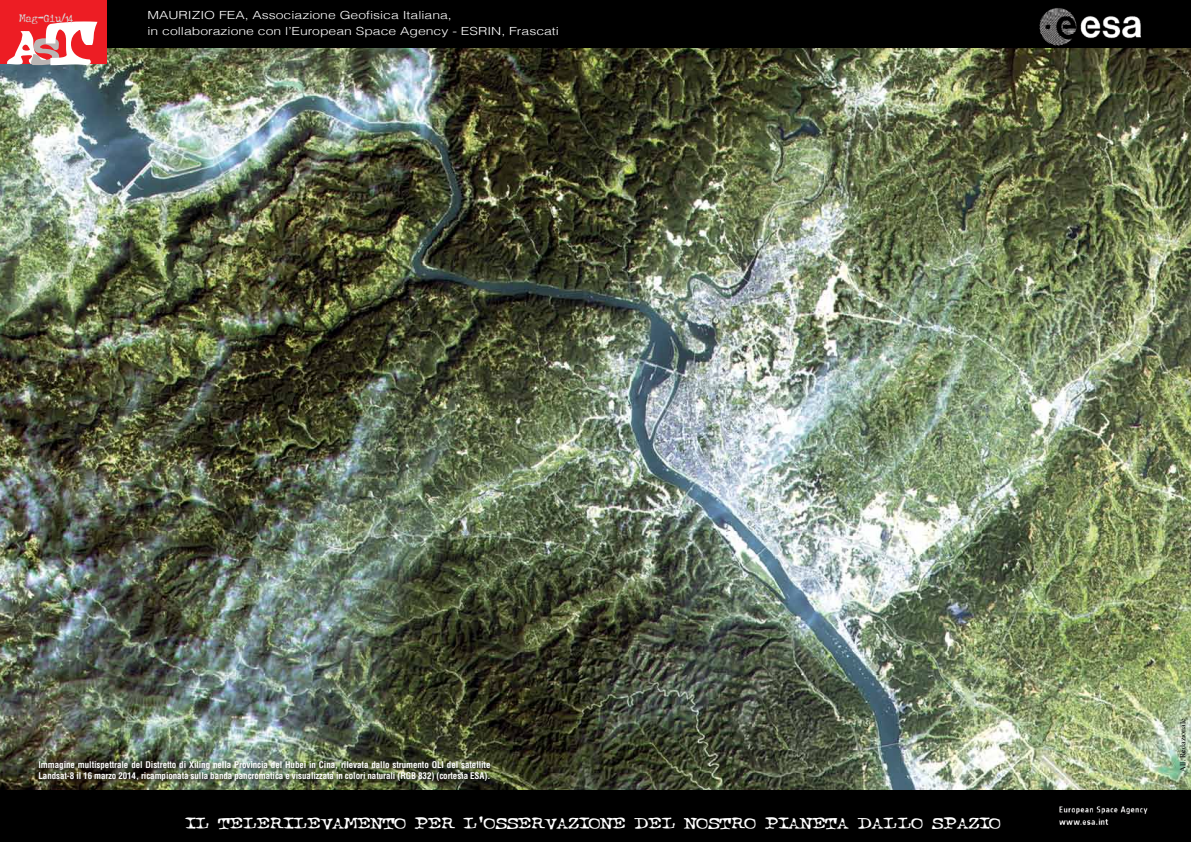
<style>
.page{position:relative;width:1191px;height:842px;background:#000}
.page>*{position:absolute;margin:0;border:0;box-sizing:border-box;transform-origin:0 0}
.t1{font:51.7px "Typewriter Oldstyle";color:#fff;scale:1.5 1}
.t2{font:17.5px "Typewriter Oldstyle";letter-spacing:-.02em;color:#fff;scale:1.43 1}
.t3{font:11.9px "Typewriter Oldstyle";color:#d8d4d3}
.t4{font:300 11.2px/16px "Helvetica";color:#fff;scale:1.25 1}
.t5{font:700 condensed 9px/10.8px "Helvetica";letter-spacing:-.01em;color:#fff}
.t6{font:8px "Times";color:#000}
.s1{font-size:38.5px;color:#bbb5b4}
.s2{font-size:66.3px}
</style>
<div class="page">
<img style="left:0;top:48px;width:1191px;height:741px">
<div style="left:0;top:0;width:107px;height:64px;background:#ed1d24"></div>
<svg style="left:6px;top:21px;width:93px;height:46px"></svg>
<img style="left:1019px;top:8px;width:152px;height:53px">
<img style="left:1059px;top:806px;width:89px;height:8px">
<img style="left:1059px;top:818px;width:50px;height:7px">
<div style="left:38px;top:760px;width:457px;height:25px;background:#000;opacity:.75"></div>
<h3 class="t3" style="left:19px;top:12px;width:56px">Mag-Giu/14</h3>
<h1 class="t1" style="left:8px;top:18px;width:60px">A<span class="s1">S</span><span class="s2">T</span></h1>
<p class="t4" style="left:147px;top:6px;width:331px">MAURIZIO FEA, Associazione Geofisica Italiana,<br>in collaborazione con l’European Space Agency - ESRIN, Frascati</p>
<p class="t5" style="left:39px;top:759px;width:453px">Immagine multispettrale del Distretto di Xiling nella Provincia del Hubei in Cina, rilevata dallo strumento OLI del satellite<br>Landsat-8 il 16 marzo 2014, ricampionata sulla banda pancromatica e visualizzata in colori naturali (RGB 832) (cortesia ESA).</p>
<h2 class="t2" style="left:185px;top:814px;width:572px">IL TELERILEVAMENTO PER L’OSSERVAZIONE DEL NOSTRO PIANETA DALLO SPAZIO</h2>
<p class="t6" style="left:1175px;top:772px;width:55px;rotate:-90deg">All. Redazionale</p>
</div>
